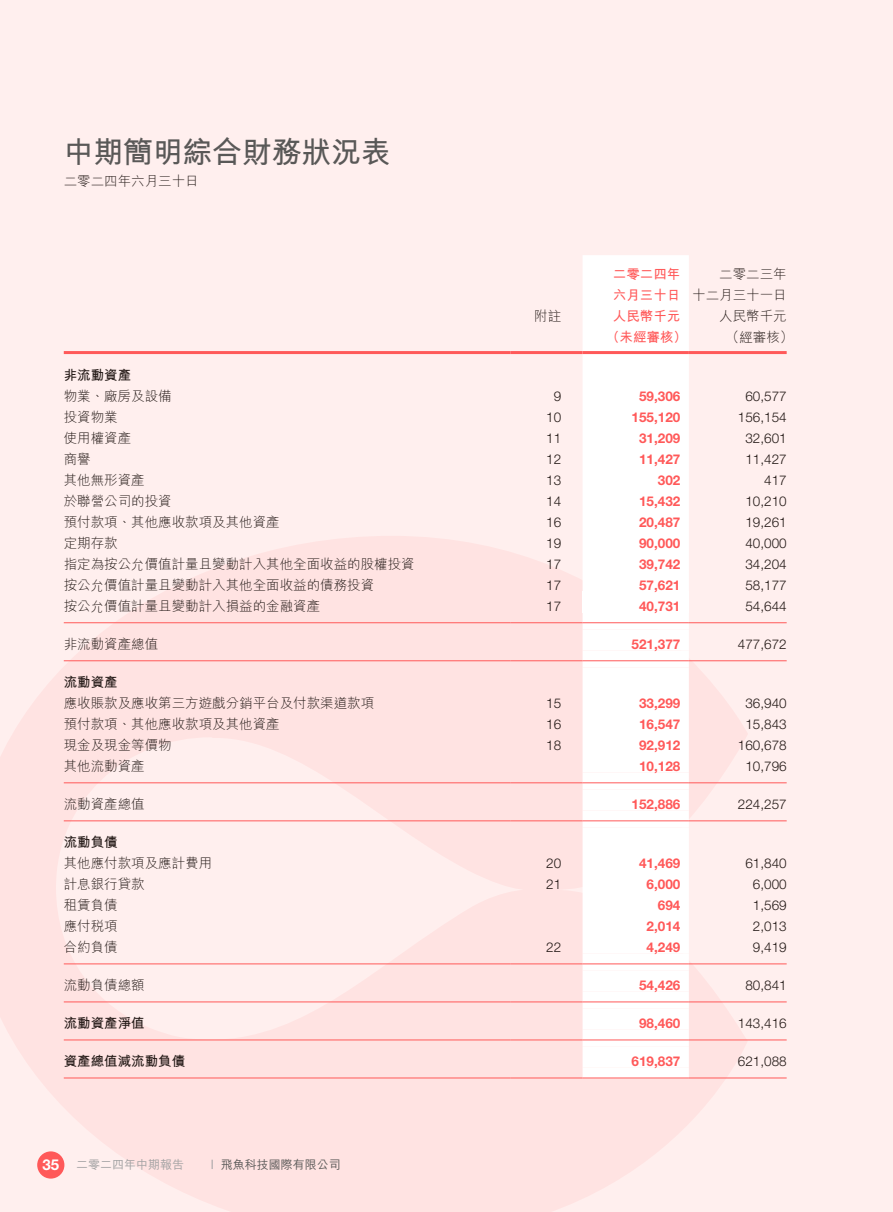
<style>
.page{position:relative;width:893px;height:1212px;background:#ffefee}
.page>*{position:absolute;margin:0;border:0;box-sizing:border-box;transform-origin:0 0}
.t1{font:700 30px "M Hei HK";letter-spacing:-.01em;color:#595857}
.t2{font:700 15px "Helvetica Neue LT Std";color:#fff}
.t3{font:300 13.5px "M Hei HK";color:#231916}
.t4{font:300 13.5px "Helvetica Neue LT Std";color:#231916}
.t5{font:700 13.5px "Helvetica Neue LT Std";color:#ff5959}
.t6{font:700 13.5px "M Hei HK";color:#231916}
.t7{font:700 13.5px "M Hei HK";color:#ff5959}
.t8{font:500 12px "M Hei HK";color:#595857}
.t9{font:500 12px "M Hei HK";color:#a0a0a1}
</style>
<div class="page">
<svg style="left:0;top:536px;width:748px;height:676px;fill:#ffe3e2"></svg>
<div style="left:37px;top:1151px;width:27px;height:27px;background:#ff5959;border-radius:50%"></div>
<div style="left:583px;top:255px;width:106px;height:336px;background:#fff"></div>
<div style="left:583px;top:591px;width:106px;height:21px;background:#fff"></div>
<div style="left:583px;top:612px;width:106px;height:465px;background:#fff"></div>
<hr style="left:64px;top:351px;width:446px;height:3px;background:#ff5959">
<hr style="left:510px;top:351px;width:73px;height:3px;background:#ff5959">
<hr style="left:583px;top:351px;width:106px;height:3px;background:#ff5959">
<hr style="left:689px;top:351px;width:98px;height:3px;background:#ff5959">
<hr style="left:64px;top:622px;width:446px;height:1px;background:#ff5959">
<hr style="left:510px;top:622px;width:73px;height:1px;background:#ff5959">
<hr style="left:583px;top:622px;width:106px;height:1px;background:#ff5959">
<hr style="left:689px;top:622px;width:98px;height:1px;background:#ff5959">
<hr style="left:64px;top:660px;width:446px;height:1px;background:#ff5959">
<hr style="left:510px;top:660px;width:73px;height:1px;background:#ff5959">
<hr style="left:583px;top:660px;width:106px;height:1px;background:#ff5959">
<hr style="left:689px;top:660px;width:98px;height:1px;background:#ff5959">
<hr style="left:64px;top:782px;width:446px;height:1px;background:#ff5959">
<hr style="left:510px;top:782px;width:73px;height:1px;background:#ff5959">
<hr style="left:583px;top:782px;width:106px;height:1px;background:#ff5959">
<hr style="left:689px;top:782px;width:98px;height:1px;background:#ff5959">
<hr style="left:64px;top:820px;width:446px;height:1px;background:#ff5959">
<hr style="left:510px;top:820px;width:73px;height:1px;background:#ff5959">
<hr style="left:583px;top:820px;width:106px;height:1px;background:#ff5959">
<hr style="left:689px;top:820px;width:98px;height:1px;background:#ff5959">
<hr style="left:64px;top:963px;width:446px;height:1px;background:#ff5959">
<hr style="left:510px;top:963px;width:73px;height:1px;background:#ff5959">
<hr style="left:583px;top:963px;width:106px;height:1px;background:#ff5959">
<hr style="left:689px;top:963px;width:98px;height:1px;background:#ff5959">
<hr style="left:64px;top:1001px;width:446px;height:1px;background:#ff5959">
<hr style="left:510px;top:1001px;width:73px;height:1px;background:#ff5959">
<hr style="left:583px;top:1001px;width:106px;height:1px;background:#ff5959">
<hr style="left:689px;top:1001px;width:98px;height:1px;background:#ff5959">
<hr style="left:64px;top:1039px;width:446px;height:1px;background:#ff5959">
<hr style="left:510px;top:1039px;width:73px;height:1px;background:#ff5959">
<hr style="left:583px;top:1039px;width:106px;height:1px;background:#ff5959">
<hr style="left:689px;top:1039px;width:98px;height:1px;background:#ff5959">
<hr style="left:64px;top:1077px;width:446px;height:1px;background:#ff5959">
<hr style="left:510px;top:1077px;width:73px;height:1px;background:#ff5959">
<hr style="left:583px;top:1077px;width:106px;height:1px;background:#ff5959">
<hr style="left:689px;top:1077px;width:98px;height:1px;background:#ff5959">
<h1 class="t1" style="left:64px;top:130px;width:328px">中期簡明綜合財務狀況表</h1>
<p class="t3" style="left:64px;top:172px;width:136px">二零二四年六月三十日</p>
<p class="t7" style="left:613px;top:264px;width:69px">二零二四年</p>
<p class="t3" style="left:719px;top:264px;width:69px">二零二三年</p>
<p class="t7" style="left:613px;top:285px;width:69px">六月三十日</p>
<p class="t3" style="left:692px;top:285px;width:96px">十二月三十一日</p>
<p class="t3" style="left:534px;top:306px;width:28px">附註</p>
<p class="t7" style="left:613px;top:306px;width:69px">人民幣千元</p>
<p class="t3" style="left:719px;top:306px;width:69px">人民幣千元</p>
<p class="t7" style="left:606px;top:327px;width:82px">（未經審核）</p>
<p class="t3" style="left:726px;top:327px;width:69px">（經審核(</p>
<p class="t6" style="left:64px;top:365px;width:69px">非流動資產</p>
<p class="t3" style="left:64px;top:386px;width:109px">物業、廠房及設備</p>
<p class="t4" style="left:554px;top:388px;width:9px">9</p>
<p class="t5" style="left:639px;top:388px;width:43px">59,306</p>
<p class="t4" style="left:745px;top:388px;width:43px">60,577</p>
<p class="t3" style="left:64px;top:407px;width:55px">投資物業</p>
<p class="t4" style="left:546px;top:409px;width:17px">10</p>
<p class="t5" style="left:632px;top:409px;width:50px">155,120</p>
<p class="t4" style="left:738px;top:409px;width:50px">156,154</p>
<p class="t3" style="left:64px;top:428px;width:69px">使用權資產</p>
<p class="t4" style="left:546px;top:430px;width:17px">11</p>
<p class="t5" style="left:639px;top:430px;width:43px">31,209</p>
<p class="t4" style="left:745px;top:430px;width:43px">32,601</p>
<p class="t3" style="left:64px;top:449px;width:28px">商譽</p>
<p class="t4" style="left:546px;top:451px;width:17px">12</p>
<p class="t5" style="left:639px;top:451px;width:43px">11,427</p>
<p class="t4" style="left:745px;top:451px;width:43px">11,427</p>
<p class="t3" style="left:64px;top:470px;width:82px">其他無形資產</p>
<p class="t4" style="left:546px;top:472px;width:17px">13</p>
<p class="t5" style="left:658px;top:472px;width:24px">302</p>
<p class="t4" style="left:764px;top:472px;width:24px">417</p>
<p class="t3" style="left:64px;top:491px;width:109px">於聯營公司的投資</p>
<p class="t4" style="left:546px;top:493px;width:17px">14</p>
<p class="t5" style="left:639px;top:493px;width:43px">15,432</p>
<p class="t4" style="left:745px;top:493px;width:43px">10,210</p>
<p class="t3" style="left:64px;top:512px;width:217px">預付款項、其他應收款項及其他資產</p>
<p class="t4" style="left:546px;top:514px;width:17px">16</p>
<p class="t5" style="left:639px;top:514px;width:43px">20,487</p>
<p class="t4" style="left:745px;top:514px;width:43px">19,261</p>
<p class="t3" style="left:64px;top:533px;width:55px">定期存款</p>
<p class="t4" style="left:546px;top:535px;width:17px">19</p>
<p class="t5" style="left:639px;top:535px;width:43px">90,000</p>
<p class="t4" style="left:745px;top:535px;width:43px">40,000</p>
<p class="t3" style="left:64px;top:554px;width:352px">指定為按公允價值計量且變動計入其他全面收益的股權投資</p>
<p class="t4" style="left:546px;top:556px;width:17px">17</p>
<p class="t5" style="left:639px;top:556px;width:43px">39,742</p>
<p class="t4" style="left:745px;top:556px;width:43px">34,204</p>
<p class="t3" style="left:64px;top:575px;width:312px">按公允價值計量且變動計入其他全面收益的債務投資</p>
<p class="t4" style="left:546px;top:577px;width:17px">17</p>
<p class="t5" style="left:639px;top:577px;width:43px">57,621</p>
<p class="t4" style="left:745px;top:577px;width:43px">58,177</p>
<p class="t3" style="left:64px;top:596px;width:258px">按公允價值計量且變動計入損益的金融資產</p>
<p class="t4" style="left:546px;top:598px;width:17px">17</p>
<p class="t5" style="left:639px;top:598px;width:43px">40,731</p>
<p class="t4" style="left:745px;top:598px;width:43px">54,644</p>
<p class="t3" style="left:64px;top:634px;width:96px">非流動資產總值</p>
<p class="t6" style="left:64px;top:672px;width:55px">流動資產</p>
<p class="t5" style="left:632px;top:636px;width:50px">521,377</p>
<p class="t4" style="left:738px;top:636px;width:50px">477,672</p>
<p class="t3" style="left:64px;top:693px;width:312px">應收賬款及應收第三方遊戲分銷平台及付款渠道款項</p>
<p class="t4" style="left:546px;top:695px;width:17px">15</p>
<p class="t5" style="left:639px;top:695px;width:43px">33,299</p>
<p class="t4" style="left:745px;top:695px;width:43px">36,940</p>
<p class="t3" style="left:64px;top:714px;width:217px">預付款項、其他應收款項及其他資產</p>
<p class="t4" style="left:546px;top:716px;width:17px">16</p>
<p class="t5" style="left:639px;top:716px;width:43px">16,547</p>
<p class="t4" style="left:745px;top:716px;width:43px">15,843</p>
<p class="t3" style="left:64px;top:735px;width:109px">現金及現金等價物</p>
<p class="t4" style="left:546px;top:737px;width:17px">18</p>
<p class="t5" style="left:639px;top:737px;width:43px">92,912</p>
<p class="t4" style="left:738px;top:737px;width:50px">160,678</p>
<p class="t3" style="left:64px;top:756px;width:82px">其他流動資產</p>
<p class="t5" style="left:639px;top:758px;width:43px">10,128</p>
<p class="t4" style="left:745px;top:758px;width:43px">10,796</p>
<p class="t3" style="left:64px;top:794px;width:82px">流動資產總值</p>
<p class="t6" style="left:64px;top:832px;width:55px">流動負債</p>
<p class="t5" style="left:632px;top:796px;width:50px">152,886</p>
<p class="t4" style="left:738px;top:796px;width:50px">224,257</p>
<p class="t3" style="left:64px;top:853px;width:150px">其他應付款項及應計費用</p>
<p class="t4" style="left:546px;top:855px;width:17px">20</p>
<p class="t5" style="left:639px;top:855px;width:43px">41,469</p>
<p class="t4" style="left:745px;top:855px;width:43px">61,840</p>
<p class="t3" style="left:64px;top:874px;width:82px">計息銀行貸款</p>
<p class="t4" style="left:546px;top:876px;width:17px">21</p>
<p class="t5" style="left:647px;top:876px;width:35px">6,000</p>
<p class="t4" style="left:753px;top:876px;width:35px">6,000</p>
<p class="t3" style="left:64px;top:895px;width:55px">租賃負債</p>
<p class="t5" style="left:658px;top:897px;width:24px">694</p>
<p class="t4" style="left:753px;top:897px;width:35px">1,569</p>
<p class="t3" style="left:64px;top:916px;width:55px">應付稅項</p>
<p class="t5" style="left:647px;top:918px;width:35px">2,014</p>
<p class="t4" style="left:753px;top:918px;width:35px">2,013</p>
<p class="t3" style="left:64px;top:937px;width:55px">合約負債</p>
<p class="t4" style="left:546px;top:939px;width:17px">22</p>
<p class="t5" style="left:647px;top:939px;width:35px">4,249</p>
<p class="t4" style="left:753px;top:939px;width:35px">9,419</p>
<p class="t3" style="left:64px;top:975px;width:82px">流動負債總額</p>
<p class="t5" style="left:639px;top:977px;width:43px">54,426</p>
<p class="t4" style="left:745px;top:977px;width:43px">80,841</p>
<p class="t6" style="left:64px;top:1013px;width:82px">流動資產淨值</p>
<p class="t5" style="left:639px;top:1015px;width:43px">98,460</p>
<p class="t4" style="left:738px;top:1015px;width:50px">143,416</p>
<p class="t6" style="left:64px;top:1051px;width:123px">資產總值減流動負債</p>
<p class="t5" style="left:632px;top:1053px;width:50px">619,837</p>
<p class="t4" style="left:738px;top:1053px;width:50px">621,088</p>
<p class="t2" style="left:42px;top:1155px;width:18px">35</p>
<p class="t9" style="left:76px;top:1156px;width:109px">二零二四年中期報告</p>
<p class="t8" style="left:221px;top:1156px;width:121px">飛魚科技國際有限公司</p>
</div>
